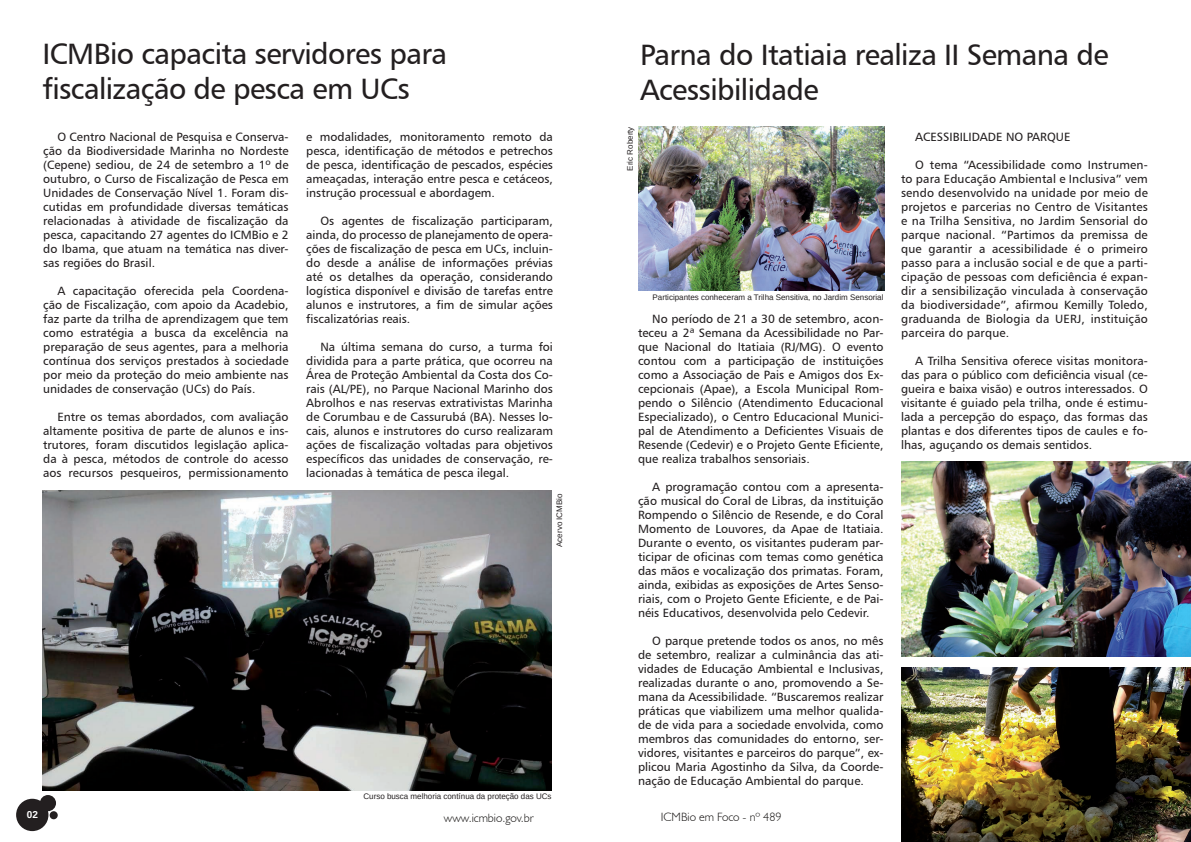
<style>
.page{position:relative;width:1191px;height:842px;background:#fff}
.page>*{position:absolute;margin:0;border:0;box-sizing:border-box;transform-origin:0 0}
.t1{font:29.5px/35.4px "Humanist 777 BT Roman B";letter-spacing:-.02em;color:#231f20}
.t2{font:12px/14px "Humanist 777 BT Roman B";color:#231f20;text-align:justify}
.t3{font:300 12px "Humanist 521 BT";color:#1c1a19}
.t4{font:700 10px "Liberation Sans";color:#fff}
.t5{font:8px "Liberation Sans";color:#231f20}
</style>
<div class="page">
<div style="left:16px;top:799px;width:32px;height:32px;background:#231f20;border-radius:50%"></div>
<div style="left:40px;top:795px;width:16px;height:16px;background:#231f20;border-radius:50%"></div>
<div style="left:50px;top:811px;width:8px;height:8px;background:#231f20;border-radius:50%"></div>
<img style="left:43px;top:491px;width:508px;height:300px">
<img style="left:638px;top:127px;width:246px;height:164px">
<img style="left:901px;top:462px;width:290px;height:194px">
<img style="left:901px;top:667px;width:290px;height:175px">
<h1 class="t1" style="left:43px;top:35px;width:406px">ICMBio capacita servidores para fiscalização de pesca em UCs</h1>
<h1 class="t1" style="left:640px;top:36px;width:470px">Parna do Itatiaia realiza II Semana de<br>Acessibilidade</h1>
<p class="t2" style="left:43px;top:129px;width:247px;text-indent:14px">O Centro Nacional de Pesquisa e Conserva&shy;ção da Biodiversidade Marinha no Nordeste (Cepene) sediou, de 24 de setembro a 1º de outubro, o Curso de Fiscalização de Pesca em Unidades de Conservação Nível 1. Foram dis&shy;cutidas em profundidade diversas temáticas relacionadas à atividade de fiscalização da pesca, capacitando 27 agentes do ICMBio e 2 do Ibama, que atuam na temática nas diver&shy;sas regiões do Brasil.</p>
<p class="t2" style="left:43px;top:283px;width:247px;text-indent:14px">A capacitação oferecida pela Coordena&shy;ção de Fiscalização, com apoio da Acadebio, faz parte da trilha de aprendizagem que tem como estratégia a busca da excelência na preparação de seus agentes, para a melhoria contínua dos serviços prestados à sociedade por meio da proteção do meio ambiente nas unidades de conservação (UCs) do País.</p>
<p class="t2" style="left:43px;top:409px;width:247px;text-indent:14px">Entre os temas abordados, com avaliação altamente positiva de parte de alunos e ins&shy;trutores, foram discutidos legislação aplica&shy;da à pesca, métodos de controle do acesso aos recursos pesqueiros, permissionamento</p>
<p class="t5" style="left:625px;top:171px;width:46px;rotate:-90deg">Eric Roberty</p>
<p class="t2" style="left:306px;top:129px;width:248px">e modalidades, monitoramento remoto da pesca, identificação de métodos e petrechos de pesca, identificação de pescados, espécies ameaçadas, interação entre pesca e cetáceos, instrução processual e abordagem.</p>
<p class="t2" style="left:306px;top:213px;width:248px;text-indent:14px">Os agentes de fiscalização participaram, ainda, do processo de planejamento de opera&shy;ções de fiscalização de pesca em UCs, incluin&shy;do desde a análise de informações prévias até os detalhes da operação, considerando logística disponível e divisão de tarefas entre alunos e instrutores, a fim de simular ações fiscalizatórias reais.</p>
<p class="t2" style="left:306px;top:339px;width:248px;text-indent:14px">Na última semana do curso, a turma foi dividida para a parte prática, que ocorreu na Área de Proteção Ambiental da Costa dos Co&shy;rais (AL/PE), no Parque Nacional Marinho dos Abrolhos e nas reservas extrativistas Marinha de Corumbau e de Cassurubá (BA). Nesses lo&shy;cais, alunos e instrutores do curso realizaram ações de fiscalização voltadas para objetivos específicos das unidades de conservação, re&shy;lacionadas à temática de pesca ilegal.</p>
<p class="t2" style="left:915px;top:129px;width:157px">ACESSIBILIDADE NO PARQUE</p>
<p class="t2" style="left:901px;top:157px;width:248px;text-indent:14px">O tema “Acessibilidade como Instrumen&shy;to para Educação Ambiental e Inclusiva” vem sendo desenvolvido na unidade por meio de projetos e parcerias no Centro de Visitantes e na Trilha Sensitiva, no Jardim Sensorial do parque nacional. “Partimos da premissa de que garantir a acessibilidade é o primeiro passo para a inclusão social e de que a parti&shy;cipação de pessoas com deficiência é expan&shy;dir a sensibilização vinculada à conservação da biodiversidade”, afirmou Kemilly Toledo, graduanda de Biologia da UERJ, instituição parceira do parque.</p>
<p class="t2" style="left:901px;top:353px;width:248px;text-indent:14px">A Trilha Sensitiva oferece visitas monitora&shy;das para o público com deficiência visual (ce&shy;gueira e baixa visão) e outros interessados. O visitante é guiado pela trilha, onde é estimu&shy;lada a percepção do espaço, das formas das plantas e dos diferentes tipos de caules e fo&shy;lhas, aguçando os demais sentidos.</p>
<p class="t5" style="left:652px;top:293px;width:232px">Participantes conheceram a Trilha Sensitiva, no Jardim Sensorial</p>
<p class="t2" style="left:638px;top:311px;width:247px;text-indent:14px">No período de 21 a 30 de setembro, acon&shy;teceu a 2ª Semana da Acessibilidade no Par&shy;que Nacional do Itatiaia (RJ/MG). O evento contou com a participação de instituições como a Associação de Pais e Amigos dos Ex&shy;cepcionais (Apae), a Escola Municipal Rom&shy;pendo o Silêncio (Atendimento Educacional Especializado), o Centro Educacional Munici&shy;pal de Atendimento a Deficientes Visuais de Resende (Cedevir) e o Projeto Gente Eficiente, que realiza trabalhos sensoriais.</p>
<p class="t2" style="left:638px;top:479px;width:247px;text-indent:14px">A programação contou com a apresenta&shy;ção musical do Coral de Libras, da instituição Rompendo o Silêncio de Resende, e do Coral Momento de Louvores, da Apae de Itatiaia.<br>Durante o evento, os visitantes puderam par&shy;ticipar de oficinas com temas como genética das mãos e vocalização dos primatas. Foram, ainda, exibidas as exposições de Artes Senso&shy;riais, com o Projeto Gente Eficiente, e de Pai&shy;néis Educativos, desenvolvida pelo Cedevir.</p>
<p class="t2" style="left:638px;top:633px;width:247px;text-indent:14px">O parque pretende todos os anos, no mês de setembro, realizar a culminância das ati&shy;vidades de Educação Ambiental e Inclusivas, realizadas durante o ano, promovendo a Se&shy;mana da Acessibilidade. “Buscaremos realizar práticas que viabilizem uma melhor qualida&shy;de de vida para a sociedade envolvida, como membros das comunidades do entorno, ser&shy;vidores, visitantes e parceiros do parque”, ex&shy;plicou Maria Agostinho da Silva, da Coorde&shy;nação de Educação Ambiental do parque.</p>
<p class="t5" style="left:554px;top:547px;width:55px;rotate:-90deg">Acervo ICMBio</p>
<p class="t5" style="left:363px;top:791px;width:190px">Curso busca melhoria contínua da proteção das UCs</p>
<p class="t4" style="left:27px;top:808px;width:13px">02</p>
<p class="t3" style="left:444px;top:810px;width:92px">www.icmbio.gov.br</p>
<p class="t3" style="left:661px;top:810px;width:122px">ICMBio em Foco - nº 489</p>
</div>
